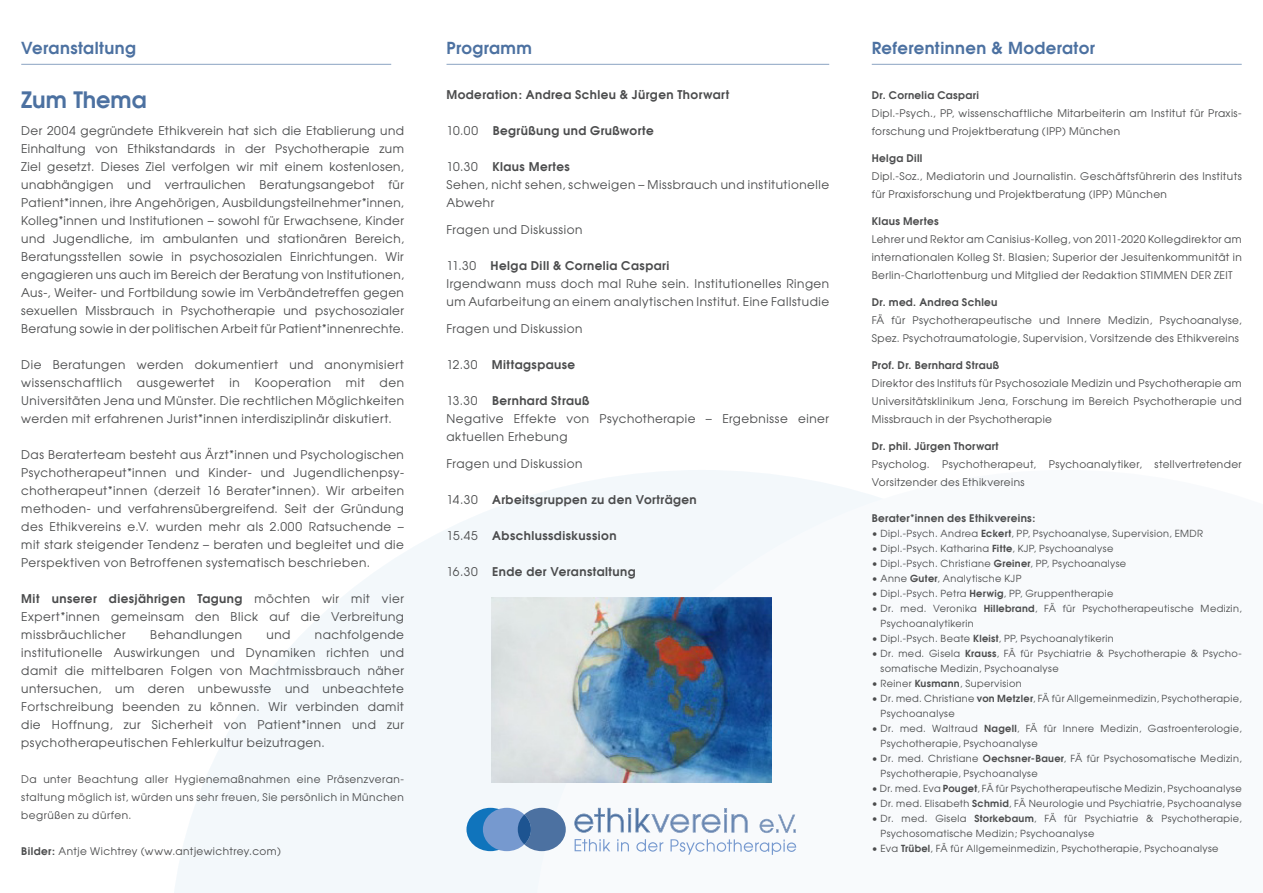
<style>
.page{position:relative;width:1263px;height:893px;background:#fff}
.page>*{position:absolute;margin:0;border:0;box-sizing:border-box;transform-origin:0 0}
.t1{font:600 22.5px "Avant Garde";color:#4c71a1}
.t2{font:600 16.5px "Avant Garde";letter-spacing:.025em;color:#4c71a1}
.t3{font:12px/18px "Avant Garde";letter-spacing:.045em;color:#4b4c4d;text-align:justify}
.t4{font:600 12px "Avant Garde";letter-spacing:.04em;color:#4b4c4d}
.t5{font:10.5px/18px "Avant Garde";letter-spacing:.04em;color:#4b4c4d}
.t6{font:600 10.5px "Avant Garde";letter-spacing:.03em;color:#4b4c4d}
.t7{font:9.75px/15px "Avant Garde";letter-spacing:.04em;color:#4b4c4d}
.s1{font-weight:600}
.s2{font-weight:400}
</style>
<div class="page">
<svg style="left:174px;top:495px;width:359px;height:398px;fill:#f3f8fb"></svg>
<svg style="left:533px;top:470px;width:349px;height:423px"></svg>
<hr style="left:21px;top:64px;width:370px;height:1px;background:#5478a5">
<hr style="left:446px;top:64px;width:383px;height:1px;background:#5478a5">
<hr style="left:872px;top:64px;width:370px;height:1px;background:#5478a5">
<svg style="left:575px;top:839px;width:35px;height:12px"></svg>
<svg style="left:617px;top:839px;width:12px;height:12px"></svg>
<svg style="left:636px;top:839px;width:27px;height:13px"></svg>
<svg style="left:670px;top:839px;width:126px;height:16px"></svg>
<svg style="left:574px;top:808px;width:174px;height:25px"></svg>
<svg style="left:759px;top:815px;width:37px;height:18px"></svg>
<div style="left:466px;top:808px;width:48px;height:43px;background:#1074bc;border-radius:50%"></div>
<div style="left:483px;top:808px;width:48px;height:43px;background:#7699cf;border-radius:50%"></div>
<svg style="left:524px;top:808px;width:42px;height:43px"></svg>
<div style="left:518px;top:815px;width:13px;height:29px;background:#1d5491;border-radius:50%"></div>
<img style="left:492px;top:597px;width:279px;height:185px">
<p class="t2" style="left:21px;top:37px;width:116px">Veranstaltung</p>
<p class="t1" style="left:21px;top:85px;width:127px">Zum Thema</p>
<p class="t3" style="left:21px;top:121px;width:384px">Der 2004 gegründete Ethikverein hat sich die Etablierung und Einhaltung von Ethikstandards in der Psychotherapie zum Ziel gesetzt. Dieses Ziel verfolgen wir mit einem kostenlosen, unabhängigen und vertraulichen Beratungsangebot für Patient*innen, ihre Angehörigen, Ausbildungsteilnehmer*innen, Kolleg*innen und Institutionen – sowohl für Erwachsene, Kinder und Jugendliche, im ambulanten und stationären Bereich, Beratungsstellen sowie in psychosozialen Einrichtungen. Wir engagieren uns auch im Bereich der Beratung von Institutionen, Aus-, Weiter- und Fortbildung sowie im Verbändetreffen gegen sexuellen Missbrauch in Psychotherapie und psychosozialer Beratung sowie in der politischen Arbeit für Patient*innenrechte.</p>
<p class="t3" style="left:21px;top:355px;width:384px">Die Beratungen werden dokumentiert und anonymisiert wissenschaftlich ausgewertet in Kooperation mit den Universitäten Jena und Münster. Die rechtlichen Möglichkeiten werden mit erfahrenen Jurist*innen interdisziplinär diskutiert.</p>
<p class="t3" style="left:21px;top:445px;width:384px">Das Beraterteam besteht aus Ärzt*innen und Psychologischen Psychotherapeut*innen und Kinder- und Jugendlichenpsy&shy;chotherapeut*innen (derzeit 16 Berater*innen). Wir arbeiten methoden- und verfahrensübergreifend. Seit der Gründung des Ethikvereins e.V. wurden mehr als 2.000 Ratsuchende – mit stark steigender Tendenz – beraten und begleitet und die Perspektiven von Betroffenen systematisch beschrieben.</p>
<p class="t3" style="left:21px;top:589px;width:384px"><span class="s1">Mit unserer diesjährigen Tagung</span> möchten wir mit vier Expert*innen gemeinsam den Blick auf die Verbreitung missbräuchlicher</p>
<p class="t3" style="left:21px;top:625px;width:384px;text-indent:294px">nachfolgende institutionelle Auswirkungen und Dynamiken richten und damit die mittelbaren Folgen von Machtmissbrauch näher untersuchen, um deren unbewusste und unbeachtete Fortschreibung beenden zu können. Wir verbinden damit die Hoffnung, zur Sicherheit von Patient*innen und zur psychotherapeutischen Fehlerkultur beizutragen.</p>
<p class="t5" style="left:21px;top:770px;width:384px;text-align:justify">Da unter Beachtung aller Hygienemaßnahmen eine Präsenzveran&shy;staltung möglich ist, würden uns sehr freuen, Sie persönlich in München begrüßen zu dürfen.</p>
<p class="t5" style="left:21px;top:842px;width:261px"><span class="s1">Bilder:</span> Antje Wichtrey (www.antjewichtrey.com)</p>
<p class="t3" style="left:150px;top:625px;width:93px">Behandlungen</p>
<p class="t3" style="left:267px;top:625px;width:25px">und</p>
<p class="t2" style="left:446px;top:37px;width:87px">Programm</p>
<p class="t4" style="left:446px;top:87px;width:284px">Moderation: Andrea Schleu &amp; Jürgen Thorwart</p>
<p class="t4" style="left:446px;top:123px;width:209px"><span class="s2">10.00</span> Begrüßung und Grußworte</p>
<p class="t4" style="left:446px;top:159px;width:125px"><span class="s2">10.30</span> Klaus Mertes</p>
<p class="t3" style="left:446px;top:175px;width:384px">Sehen, nicht sehen, schweigen – Missbrauch und institutionelle<br>Abwehr</p>
<p class="t3" style="left:446px;top:220px;width:137px">Fragen und Diskussion</p>
<p class="t4" style="left:446px;top:258px;width:224px"><span class="s2">11.30</span> Helga Dill &amp; Cornelia Caspari</p>
<p class="t3" style="left:446px;top:274px;width:384px">Irgendwann muss doch mal Ruhe sein. Institutionelles Ringen um Aufarbeitung an einem analytischen Institut. Eine Fallstudie</p>
<p class="t3" style="left:446px;top:319px;width:137px">Fragen und Diskussion</p>
<p class="t4" style="left:446px;top:357px;width:130px"><span class="s2">12.30</span> Mittagspause</p>
<p class="t4" style="left:446px;top:393px;width:144px"><span class="s2">13.30</span> Bernhard Strauß</p>
<p class="t3" style="left:446px;top:409px;width:384px">Negative Effekte von Psychotherapie – Ergebnisse einer aktuellen Erhebung</p>
<p class="t3" style="left:446px;top:454px;width:137px">Fragen und Diskussion</p>
<p class="t4" style="left:446px;top:492px;width:252px"><span class="s2">14.30</span> Arbeitsgruppen zu den Vorträgen</p>
<p class="t4" style="left:446px;top:528px;width:172px"><span class="s2">15.45</span> Abschlussdiskussion</p>
<p class="t4" style="left:446px;top:564px;width:191px"><span class="s2">16.30</span> Ende der Veranstaltung</p>
<p class="t2" style="left:872px;top:37px;width:225px">Referentinnen &amp; Moderator</p>
<p class="t6" style="left:872px;top:88px;width:109px">Dr. Cornelia Caspari</p>
<p class="t5" style="left:872px;top:104px;width:371px">Dipl.-Psych., PP, wissenschaftliche Mitarbeiterin am Institut für Praxis&shy;forschung und Projektberatung (IPP) München</p>
<p class="t6" style="left:872px;top:151px;width:52px">Helga Dill</p>
<p class="t5" style="left:872px;top:167px;width:371px">Dipl.-Soz., Mediatorin und Journalistin. Geschäftsführerin des Instituts für Praxisforschung und Projektberatung (IPP) München</p>
<p class="t6" style="left:872px;top:214px;width:68px">Klaus Mertes</p>
<p class="t5" style="left:872px;top:230px;width:371px;text-align:justify">Lehrer und Rektor am Canisius-Kolleg, von 2011-2020 Kollegdirektor am internationalen Kolleg St. Blasien; Superior der Jesuitenkommunität in Berlin-Charlottenburg und Mitglied der Redaktion STIMMEN DER ZEIT</p>
<p class="t6" style="left:872px;top:295px;width:127px">Dr. med. Andrea Schleu</p>
<p class="t5" style="left:872px;top:311px;width:371px">FÄ für Psychotherapeutische und Innere Medizin, Psychoanalyse,<br>Spez. Psychotraumatologie, Supervision, Vorsitzende des Ethikvereins</p>
<p class="t6" style="left:872px;top:358px;width:129px">Prof. Dr. Bernhard Strauß</p>
<p class="t5" style="left:872px;top:374px;width:371px;text-align:justify">Direktor des Instituts für Psychosoziale Medizin und Psychotherapie am Universitätsklinikum Jena, Forschung im Bereich Psychotherapie und Missbrauch in der Psychotherapie</p>
<p class="t6" style="left:872px;top:439px;width:128px">Dr. phil. Jürgen Thorwart</p>
<p class="t5" style="left:872px;top:455px;width:371px">Psycholog. Psychotherapeut, Psychoanalytiker, stellvertretender<br>Vorsitzender des Ethikvereins</p>
<p class="t6" style="left:872px;top:511px;width:165px">Berater*innen des Ethikvereins:</p>
<p class="t7" style="left:872px;top:526px;width:333px">• Dipl.-Psych. Andrea <span class="s1">Eckert</span>, PP, Psychoanalyse, Supervision, EMDR</p>
<p class="t7" style="left:872px;top:541px;width:243px">• Dipl.-Psych. Katharina <span class="s1">Fitte</span>, KJP, Psychoanalyse</p>
<p class="t7" style="left:872px;top:556px;width:256px">• Dipl.-Psych. Christiane <span class="s1">Greiner</span>, PP, Psychoanalyse</p>
<p class="t7" style="left:872px;top:571px;width:151px">• Anne <span class="s1">Guter</span>, Analytische KJP</p>
<p class="t7" style="left:872px;top:586px;width:243px">• Dipl.-Psych. Petra <span class="s1">Herwig</span>, PP, Gruppentherapie</p>
<p class="t7" style="left:880px;top:601px;width:363px;text-indent:-9px">• Dr. med. Veronika <span class="s1">Hillebrand</span>, FÄ für Psychotherapeutische Medizin,<br>Psychoanalytikerin</p>
<p class="t7" style="left:872px;top:631px;width:244px">• Dipl.-Psych. Beate <span class="s1">Kleist</span>, PP, Psychoanalytikerin</p>
<p class="t7" style="left:880px;top:646px;width:363px;text-indent:-9px">• Dr. med. Gisela <span class="s1">Krauss</span>, FÄ für Psychiatrie &amp; Psychotherapie &amp; Psycho&shy;somatische Medizin, Psychoanalyse</p>
<p class="t7" style="left:872px;top:676px;width:152px">• Reiner <span class="s1">Kusmann</span>, Supervision</p>
<p class="t7" style="left:880px;top:691px;width:363px;text-indent:-9px">• Dr. med. Christiane <span class="s1">von Metzler</span>, FÄ für Allgemeinmedizin, Psychotherapie,<br>Psychoanalyse</p>
<p class="t7" style="left:880px;top:721px;width:363px;text-indent:-9px">• Dr. med. Waltraud <span class="s1">Nagell</span>, FÄ für Innere Medizin, Gastroenterologie,<br>Psychotherapie, Psychoanalyse</p>
<p class="t7" style="left:880px;top:751px;width:363px;text-indent:-9px">• Dr. med. Christiane <span class="s1">Oechsner-Bauer</span>, FÄ für Psychosomatische Medizin,<br>Psychotherapie, Psychoanalyse</p>
<p class="t7" style="left:872px;top:781px;width:371px">• Dr. med. Eva <span class="s1">Pouget</span>, FÄ für Psychotherapeutische Medizin, Psychoanalyse</p>
<p class="t7" style="left:872px;top:796px;width:371px">• Dr. med. Elisabeth <span class="s1">Schmid</span>, FÄ Neurologie und Psychiatrie, Psychoanalyse</p>
<p class="t7" style="left:880px;top:811px;width:363px;text-indent:-9px">• Dr. med. Gisela <span class="s1">Storkebaum</span>, FÄ für Psychiatrie &amp; Psychotherapie,<br>Psychosomatische Medizin; Psychoanalyse</p>
<p class="t7" style="left:872px;top:841px;width:348px">• Eva <span class="s1">Trübel</span>, FÄ für Allgemeinmedizin, Psychotherapie, Psychoanalyse</p>
</div>
